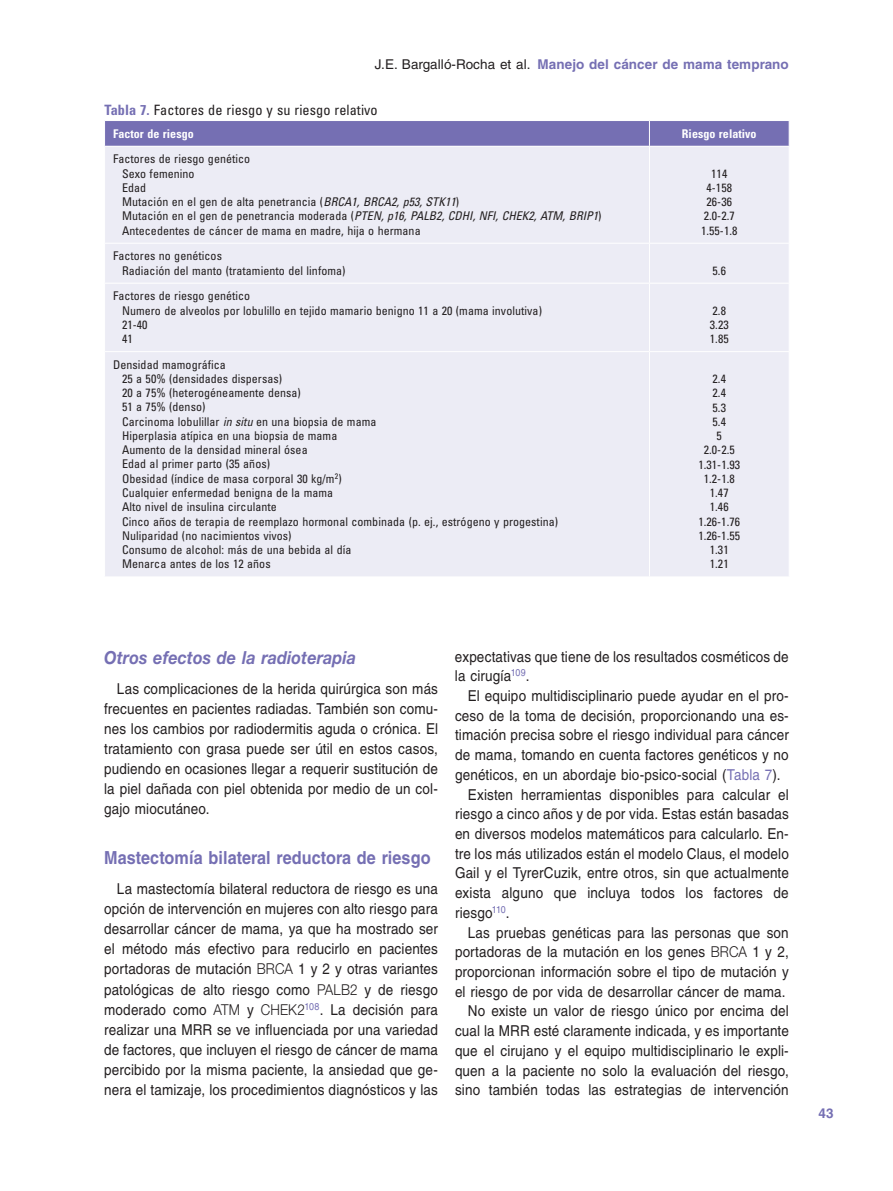
<style>
.page{position:relative;width:893px;height:1191px;background:#fff}
.page>*{position:absolute;margin:0;border:0;box-sizing:border-box;transform-origin:0 0}
.t1{font:700 18px "Helvetica LT Std";letter-spacing:.005em;color:#756fb3;scale:.9 1}
.t2{font:italic 700 18px "Helvetica Neue LT Std";letter-spacing:.005em;color:#756fb3;scale:.9 1}
.t3{font:15px/20.1px "Helvetica LT Std";letter-spacing:.01em;color:#231f20;text-align:justify;scale:.9 1}
.t4{font:condensed 14.25px "Univers LT Std";letter-spacing:.005em;color:#231f20}
.t5{font:700 13.5px "Helvetica LT Std";letter-spacing:.005em;color:#756fb3}
.t6{font:condensed 12px/14.2px "Univers LT Std";letter-spacing:.005em;color:#231f20}
.t7{font:700 condensed 12px "Univers LT Std";letter-spacing:.005em;color:#fff}
.s1{font-weight:400;color:#231f20}
.s2{font-weight:700;color:#756fb3}
.s3{font-style:italic}
.s4{font-family:"Helvetica Neue LT Std";font-weight:300}
.s5{color:#756fb3}
</style>
<div class="page">
<div style="left:105px;top:147px;width:684px;height:429px;background:#ececf5"></div>
<svg style="left:105px;top:120px;width:685px;height:26px;background:#7c76b6"></svg>
<hr style="left:649px;top:147px;width:1px;height:96px;background:#fff">
<hr style="left:104px;top:243px;width:545px;height:1px;background:#fff">
<hr style="left:649px;top:243px;width:140px;height:1px;background:#fff">
<hr style="left:649px;top:244px;width:1px;height:39px;background:#fff">
<hr style="left:104px;top:283px;width:545px;height:1px;background:#fff">
<hr style="left:649px;top:283px;width:140px;height:1px;background:#fff">
<hr style="left:649px;top:283px;width:1px;height:68px;background:#fff">
<hr style="left:104px;top:351px;width:545px;height:1px;background:#fff">
<hr style="left:649px;top:351px;width:140px;height:1px;background:#fff">
<hr style="left:649px;top:352px;width:1px;height:224px;background:#fff">
<p class="t5" style="left:375px;top:56px;width:415px"><span class="s1">J.E. Bargalló-Rocha et al.</span> Manejo del cáncer de mama temprano</p>
<p class="t4" style="left:105px;top:100px;width:275px"><span class="s2">Tabla 7.</span> Factores de riesgo y su riesgo relativo</p>
<p class="t7" style="left:113px;top:126px;width:82px">Factor de riesgo</p>
<p class="t7" style="left:682px;top:126px;width:76px">Riesgo relativo</p>
<p class="t6" style="left:122px;top:152px;width:481px;text-indent:-9px">Factores de riesgo genético<br>Sexo femenino<br>Edad<br>Mutación en el gen de alta penetrancia (<span class="s3">BRCA1, BRCA2, p53, STK11</span>)<br>Mutación en el gen de penetrancia moderada (<span class="s3">PTEN, p16, PALB2, CDHI, NFI, CHEK2, ATM, BRIP1</span>)<br>Antecedentes de cáncer de mama en madre, hija o hermana</p>
<p class="t6" style="left:701px;top:166px;width:38px;text-align:center">114<br>4‑158<br>26‑36<br>2.0‑2.7<br>1.55‑1.8</p>
<p class="t6" style="left:122px;top:249px;width:225px;text-indent:-9px">Factores no genéticos<br>Radiación del manto (tratamiento del linfoma)</p>
<p class="t6" style="left:122px;top:289px;width:421px;text-indent:-9px">Factores de riesgo genético<br>Numero de alveolos por lobulillo en tejido mamario benigno 11 a 20 (mama involutiva)<br>21‑40<br>41</p>
<p class="t6" style="left:122px;top:357px;width:438px;text-indent:-9px">Densidad mamográfica<br>25 a 50% (densidades dispersas)<br>20 a 75% (heterogéneamente densa)<br>51 a 75% (denso)<br>Carcinoma lobulillar <span class="s3">in situ</span> en una biopsia de mama<br>Hiperplasia atípica en una biopsia de mama<br>Aumento de la densidad mineral ósea<br>Edad al primer parto (35 años)<br>Obesidad (índice de masa corporal 30 kg/m<sup>2</sup>)<br>Cualquier enfermedad benigna de la mama<br>Alto nivel de insulina circulante<br>Cinco años de terapia de reemplazo hormonal combinada (p. ej., estrógeno y progestina)<br>Nuliparidad (no nacimientos vivos)<br>Consumo de alcohol: más de una bebida al día<br>Menarca antes de los 12 años</p>
<p class="t6" style="left:713px;top:263px;width:15px">5.6</p>
<p class="t6" style="left:710px;top:303px;width:20px">2.8<br>3.23<br>1.85</p>
<p class="t6" style="left:698px;top:371px;width:43px;text-align:center">2.4<br>2.4<br>5.3<br>5.4<br>5<br>2.0‑2.5<br>1.31‑1.93<br>1.2‑1.8<br>1.47<br>1.46<br>1.26‑1.76<br>1.26‑1.55<br>1.31<br>1.21</p>
<p class="t2" style="left:104px;top:646px;width:281px">Otros efectos de la radioterapia</p>
<p class="t3" style="left:104px;top:678px;width:372px;text-indent:13px">Las complicaciones de la herida quirúrgica son más frecuentes en pacientes radiadas. También son comu&shy;nes los cambios por radiodermitis aguda o crónica. El tratamiento con grasa puede ser útil en estos casos, pudiendo en ocasiones llegar a requerir sustitución de la piel dañada con piel obtenida por medio de un col&shy;gajo miocutáneo.</p>
<p class="t1" style="left:104px;top:846px;width:364px">Mastectomía bilateral reductora de riesgo</p>
<p class="t3" style="left:104px;top:878px;width:372px;text-indent:13px">La mastectomía bilateral reductora de riesgo es una opción de intervención en mujeres con alto riesgo para desarrollar cáncer de mama, ya que ha mostrado ser el método más efectivo para reducirlo en pacientes portadoras de mutación <span class="s4">BRCA</span> 1 y 2 y otras variantes patológicas de alto riesgo como <span class="s4">PALB2</span> y de riesgo moderado como <span class="s4">ATM</span> y <span class="s4">CHEK2</span><sup>108</sup>. La decisión para realizar una MRR se ve influenciada por una variedad de factores, que incluyen el riesgo de cáncer de mama percibido por la misma paciente, la ansiedad que ge&shy;nera el tamizaje, los procedimientos diagnósticos y las</p>
<p class="t3" style="left:455px;top:646px;width:372px;line-height:19.6px">expectativas que tiene de los resultados cosméticos de la cirugía<sup>109</sup>.</p>
<p class="t3" style="left:468px;top:685px;width:358px">El equipo multidisciplinario puede ayudar en el pro-</p>
<p class="t3" style="left:455px;top:705px;width:372px">ceso de la toma de decisión, proporcionando una es-</p>
<p class="t3" style="left:455px;top:725px;width:372px">timación precisa sobre el riesgo individual para cáncer</p>
<p class="t3" style="left:455px;top:745px;width:372px">de mama, tomando en cuenta factores genéticos y no</p>
<p class="t3" style="left:455px;top:764px;width:363px">genéticos, en un abordaje bio-psico-social (<span class="s5">Tabla 7</span>).</p>
<p class="t3" style="left:468px;top:784px;width:358px">Existen herramientas disponibles para calcular el</p>
<p class="t3" style="left:455px;top:804px;width:372px">riesgo a cinco años y de por vida. Estas están basadas</p>
<p class="t3" style="left:455px;top:823px;width:372px">en diversos modelos matemáticos para calcularlo. En-</p>
<p class="t3" style="left:455px;top:843px;width:372px">tre los más utilizados están el modelo Claus, el modelo</p>
<p class="t3" style="left:455px;top:863px;width:372px">Gail y el TyrerCuzik, entre otros, sin que actualmente</p>
<p class="t3" style="left:455px;top:882px;width:372px">exista alguno que incluya todos los factores de</p>
<p class="t3" style="left:455px;top:902px;width:62px">riesgo<sup>110</sup>.</p>
<p class="t3" style="left:468px;top:922px;width:358px">Las pruebas genéticas para las personas que son</p>
<p class="t3" style="left:455px;top:942px;width:372px">portadoras de la mutación en los genes <span class="s4">BRCA</span> 1 y 2,</p>
<p class="t3" style="left:455px;top:961px;width:372px">proporcionan información sobre el tipo de mutación y</p>
<p class="t3" style="left:455px;top:981px;width:369px">el riesgo de por vida de desarrollar cáncer de mama.</p>
<p class="t3" style="left:468px;top:1001px;width:358px">No existe un valor de riesgo único por encima del</p>
<p class="t3" style="left:455px;top:1020px;width:372px">cual la MRR esté claramente indicada, y es importante</p>
<p class="t3" style="left:455px;top:1040px;width:372px">que el cirujano y el equipo multidisciplinario le expli-</p>
<p class="t3" style="left:455px;top:1060px;width:372px">quen a la paciente no solo la evaluación del riesgo,</p>
<p class="t3" style="left:455px;top:1080px;width:372px">sino también todas las estrategias de intervención</p>
<p class="t5" style="left:819px;top:1104px;width:17px">43</p>
</div>
